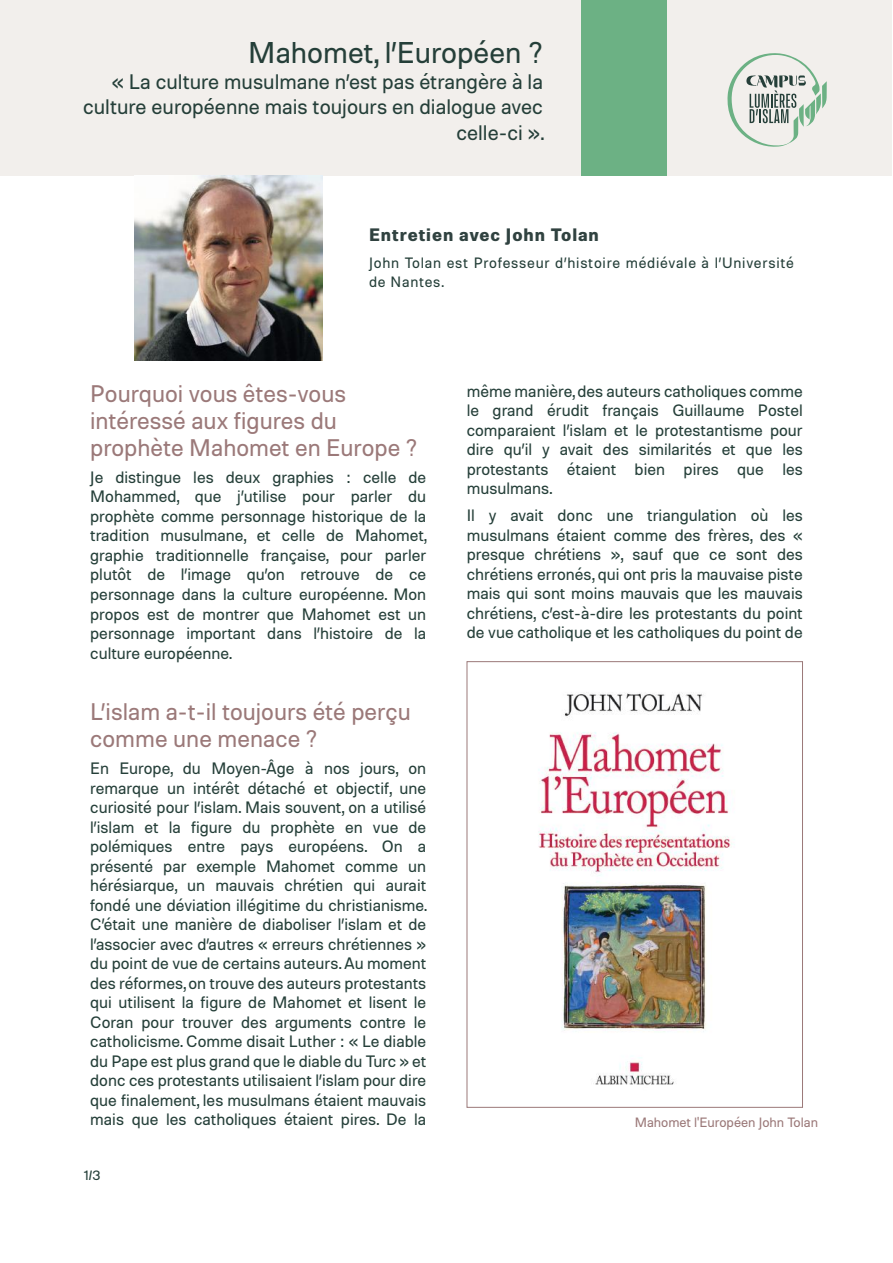
<style>
.page{position:relative;width:893px;height:1263px;background:#fff}
.page>*{position:absolute;margin:0;border:0;box-sizing:border-box;transform-origin:0 0}
.t1{font:30px "Molde";color:#253f39}
.t2{font:24px/27px "Molde";color:#9b7979}
.t3{font:21px/25.5px "Molde";color:#253f39;text-align:right}
.t4{font:700 18px "Molde";letter-spacing:.05em;color:#304240}
.t5{font:16.5px/19.5px "Molde";color:#253f39;text-align:justify}
.t6{font:15px/19.5px "Molde";letter-spacing:.05em;color:#253f39}
.t7{font:13.5px "Molde";color:#9b7979}
.t8{font:13.5px "Molde";color:#253f39}
</style>
<div class="page">
<div style="left:0;top:0;width:891px;height:176px;background:#f2efec"></div>
<div style="left:581px;top:0;width:86px;height:176px;background:#6cb184"></div>
<svg style="left:727px;top:53px;width:100px;height:94px"></svg>
<img style="left:538px;top:692px;width:194px;height:393px">
<div style="left:467px;top:661px;width:336px;height:447px;border:1px solid #9b7979"></div>
<img style="left:135px;top:176px;width:187px;height:184px">
<h1 class="t1" style="left:248px;top:33px;width:296px">Mahomet, l’Européen ?</h1>
<p class="t3" style="left:83px;top:67px;width:462px">« La culture musulmane n’est pas étrangère à la culture européenne mais toujours en dialogue avec celle-ci ».</p>
<p class="t4" style="left:369px;top:222px;width:231px">Entretien avec John Tolan</p>
<p class="t6" style="left:369px;top:252px;width:426px">John Tolan est Professeur d’histoire médiévale à l’Université de Nantes.</p>
<h2 class="t2" style="left:90px;top:379px;width:329px">Pourquoi vous êtes-vous intéressé aux figures du prophète Mahomet en Europe ?</h2>
<p class="t5" style="left:90px;top:467px;width:338px">Je distingue les deux graphies : celle de Mohammed, que j’utilise pour parler du prophète comme personnage historique de la tradition musulmane, et celle de Mahomet, graphie traditionnelle française, pour parler plutôt de l’image qu’on retrouve de ce personnage dans la culture européenne. Mon propos est de montrer que Mahomet est un personnage important dans l’histoire de la culture européenne.</p>
<h2 class="t2" style="left:90px;top:697px;width:322px">L’islam a-t-il toujours été perçu comme une menace ?</h2>
<p class="t5" style="left:90px;top:758px;width:338px">En Europe, du Moyen-Âge à nos jours, on remarque un intérêt détaché et objectif, une curiosité pour l’islam. Mais souvent, on a utilisé l’islam et la figure du prophète en vue de polémiques entre pays européens. On a présenté par exemple Mahomet comme un hérésiarque, un mauvais chrétien qui aurait fondé une déviation illégitime du christianisme.<br>C’était une manière de diaboliser l’islam et de l’associer avec d’autres « erreurs chrétiennes » du point de vue de certains auteurs. Au moment des réformes, on trouve des auteurs protestants qui utilisent la figure de Mahomet et lisent le Coran pour trouver des arguments contre le catholicisme. Comme disait Luther : « Le diable du Pape est plus grand que le diable du Turc » et donc ces protestants utilisaient l’islam pour dire que finalement, les musulmans étaient mauvais mais que les catholiques étaient pires. De la</p>
<p class="t8" style="left:84px;top:1166px;width:18px">1/3</p>
<p class="t5" style="left:467px;top:380px;width:338px">même manière, des auteurs catholiques comme le grand érudit français Guillaume Postel comparaient l’islam et le protestantisme pour dire qu’il y avait des similarités et que les protestants étaient bien pires que les musulmans.</p>
<p class="t5" style="left:467px;top:505px;width:338px">Il y avait donc une triangulation où les musulmans étaient comme des frères, des « presque chrétiens », sauf que ce sont des chrétiens erronés, qui ont pris la mauvaise piste mais qui sont moins mauvais que les mauvais chrétiens, c’est-à-dire les protestants du point de vue catholique et les catholiques du point de</p>
<p class="t7" style="left:635px;top:1113px;width:185px">Mahomet l'Européen John Tolan</p>
</div>
